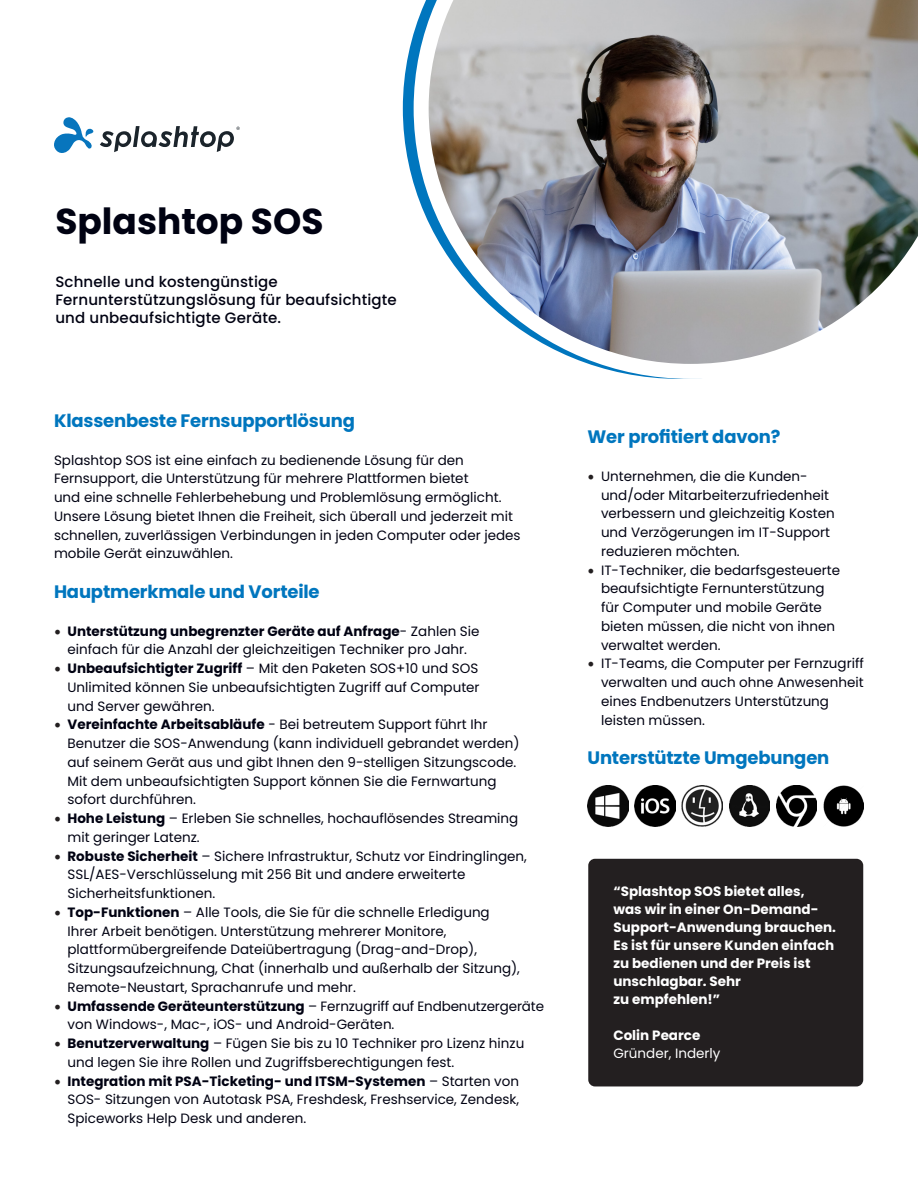
<style>
.page{position:relative;width:918px;height:1188px;background:#fff}
.page>*{position:absolute;margin:0;border:0;box-sizing:border-box;transform-origin:0 0}
.t1{font:700 36px "Poppins";color:#000212}
.t2{font:700 18px "Poppins";letter-spacing:-.01em;color:#0076be}
.t3{font:500 15px/18px "Poppins";letter-spacing:.01em;color:#000212}
.t4{font:13.5px/18.8px "Poppins";color:#000212}
.t5{font:700 13.5px/18px "Poppins";color:#fff}
.t6{font:13.5px "Poppins";color:#fff}
.s1{font-family:"Minion Pro";font-size:18px;color:#231f20}
.s2{font-weight:700}
</style>
<div class="page">
<svg style="left:100px;top:126px;width:140px;height:26px"></svg>
<svg style="left:54px;top:117px;width:40px;height:36px"></svg>
<div style="left:588px;top:859px;width:275px;height:227px;background:#231f20;border-radius:7px"></div>
<img style="left:588px;top:785px;width:40px;height:41px">
<img style="left:729px;top:785px;width:41px;height:41px">
<img style="left:635px;top:785px;width:40px;height:41px">
<img style="left:776px;top:785px;width:41px;height:41px">
<img style="left:682px;top:785px;width:41px;height:41px">
<img style="left:823px;top:785px;width:41px;height:41px">
<svg style="left:403px;top:32px;width:11px;height:153px"></svg>
<img style="left:414px;top:0;width:504px;height:379px">
<p class="t1" style="left:55px;top:201px;width:270px">Splashtop SOS</p>
<p class="t3" style="left:55px;top:273px;width:343px">Schnelle und kostengünstige<br>Fernunterstützungslösung für beaufsichtigte und unbeaufsichtigte Geräte.</p>
<p class="t2" style="left:54px;top:410px;width:302px">Klassenbeste Fernsupportlösung</p>
<p class="t4" style="left:54px;top:451px;width:468px">Splashtop SOS ist eine einfach zu bedienende Lösung für den Fernsupport, die Unterstützung für mehrere Plattformen bietet<br>und eine schnelle Fehlerbehebung und Problemlösung ermöglicht.<br>Unsere Lösung bietet Ihnen die Freiheit, sich überall und jederzeit mit schnellen, zuverlässigen Verbindungen in jeden Computer oder jedes mobile Gerät einzuwählen.</p>
<p class="t2" style="left:54px;top:581px;width:267px">Hauptmerkmale und Vorteile</p>
<p class="t4" style="left:54px;top:622px;width:427px;text-align:center"><span class="s1">•</span> <span class="s2">Unterstützung unbegrenzter Geräte auf Anfrage</span>- Zahlen Sie einfach für die Anzahl der gleichzeitigen Techniker pro Jahr.</p>
<p class="t4" style="left:68px;top:659px;width:414px;text-align:justify;text-indent:-14px"><span class="s1">•</span> <span class="s2">Unbeaufsichtigter Zugriff</span> – Mit den Paketen SOS+10 und SOS Unlimited können Sie unbeaufsichtigten Zugriff auf Computer und Server gewähren.</p>
<p class="t4" style="left:68px;top:715px;width:454px;text-indent:-14px"><span class="s1">•</span> <span class="s2">Vereinfachte Arbeitsabläufe</span> - Bei betreutem Support führt Ihr Benutzer die SOS-Anwendung (kann individuell gebrandet werden) auf seinem Gerät aus und gibt Ihnen den 9-stelligen Sitzungscode.<br>Mit dem unbeaufsichtigten Support können Sie die Fernwartung sofort durchführen.</p>
<p class="t4" style="left:68px;top:809px;width:452px;text-indent:-14px"><span class="s1">•</span> <span class="s2">Hohe Leistung</span> – Erleben Sie schnelles, hochauflösendes Streaming mit geringer Latenz.</p>
<p class="t4" style="left:68px;top:847px;width:461px;text-indent:-14px"><span class="s1">•</span> <span class="s2">Robuste Sicherheit</span> – Sichere Infrastruktur, Schutz vor Eindringlingen,<br>SSL/AES-Verschlüsselung mit 256 Bit und andere erweiterte<br>Sicherheitsfunktionen.</p>
<p class="t4" style="left:68px;top:903px;width:454px;text-indent:-14px"><span class="s1">•</span> <span class="s2">Top-Funktionen</span> – Alle Tools, die Sie für die schnelle Erledigung Ihrer Arbeit benötigen. Unterstützung mehrerer Monitore, plattformübergreifende Dateiübertragung (Drag-and-Drop), Sitzungsaufzeichnung, Chat (innerhalb und außerhalb der Sitzung), Remote-Neustart, Sprachanrufe und mehr.</p>
<p class="t4" style="left:68px;top:997px;width:478px;text-indent:-14px"><span class="s1">•</span> <span class="s2">Umfassende Geräteunterstützung</span> – Fernzugriff auf Endbenutzergeräte von Windows-, Mac-, iOS- und Android-Geräten.</p>
<p class="t4" style="left:68px;top:1034px;width:458px;text-indent:-14px"><span class="s1">•</span> <span class="s2">Benutzerverwaltung</span> – Fügen Sie bis zu 10 Techniker pro Lizenz hinzu und legen Sie ihre Rollen und Zugriffsberechtigungen fest.</p>
<p class="t4" style="left:68px;top:1072px;width:453px;text-align:justify;text-indent:-14px"><span class="s1">•</span> <span class="s2">Integration mit PSA-Ticketing- und ITSM-Systemen</span> – Starten von SOS- Sitzungen von Autotask PSA, Freshdesk, Freshservice, Zendesk, Spiceworks Help Desk und anderen.</p>
<p class="t2" style="left:588px;top:427px;width:194px">Wer profitiert davon?</p>
<p class="t4" style="left:601px;top:467px;width:235px;text-indent:-14px"><span class="s1">•</span> Unternehmen, die die Kunden&shy;und/oder Mitarbeiterzufriedenheit verbessern und gleichzeitig Kosten und Verzögerungen im IT-Support reduzieren möchten.</p>
<p class="t4" style="left:601px;top:561px;width:241px;text-indent:-14px"><span class="s1">•</span> IT-Techniker, die bedarfsgesteuerte beaufsichtigte Fernunterstützung für Computer und mobile Geräte bieten müssen, die nicht von ihnen verwaltet werden.</p>
<p class="t4" style="left:601px;top:654px;width:264px;text-indent:-14px"><span class="s1">•</span> IT-Teams, die Computer per Fernzugriff verwalten und auch ohne Anwesenheit eines Endbenutzers Unterstützung leisten müssen.</p>
<p class="t2" style="left:588px;top:748px;width:243px">Unterstützte Umgebungen</p>
<p class="t5" style="left:613px;top:882px;width:224px">“Splashtop SOS bietet alles, was wir in einer On-Demand-<br>Support-Anwendung brauchen.<br>Es ist für unsere Kunden einfach zu bedienen und der Preis ist unschlagbar. Sehr<br>zu empfehlen!”</p>
<p class="t5" style="left:613px;top:1026px;width:88px">Colin Pearce</p>
<p class="t6" style="left:613px;top:1045px;width:109px">Gründer, Inderly</p>
</div>
